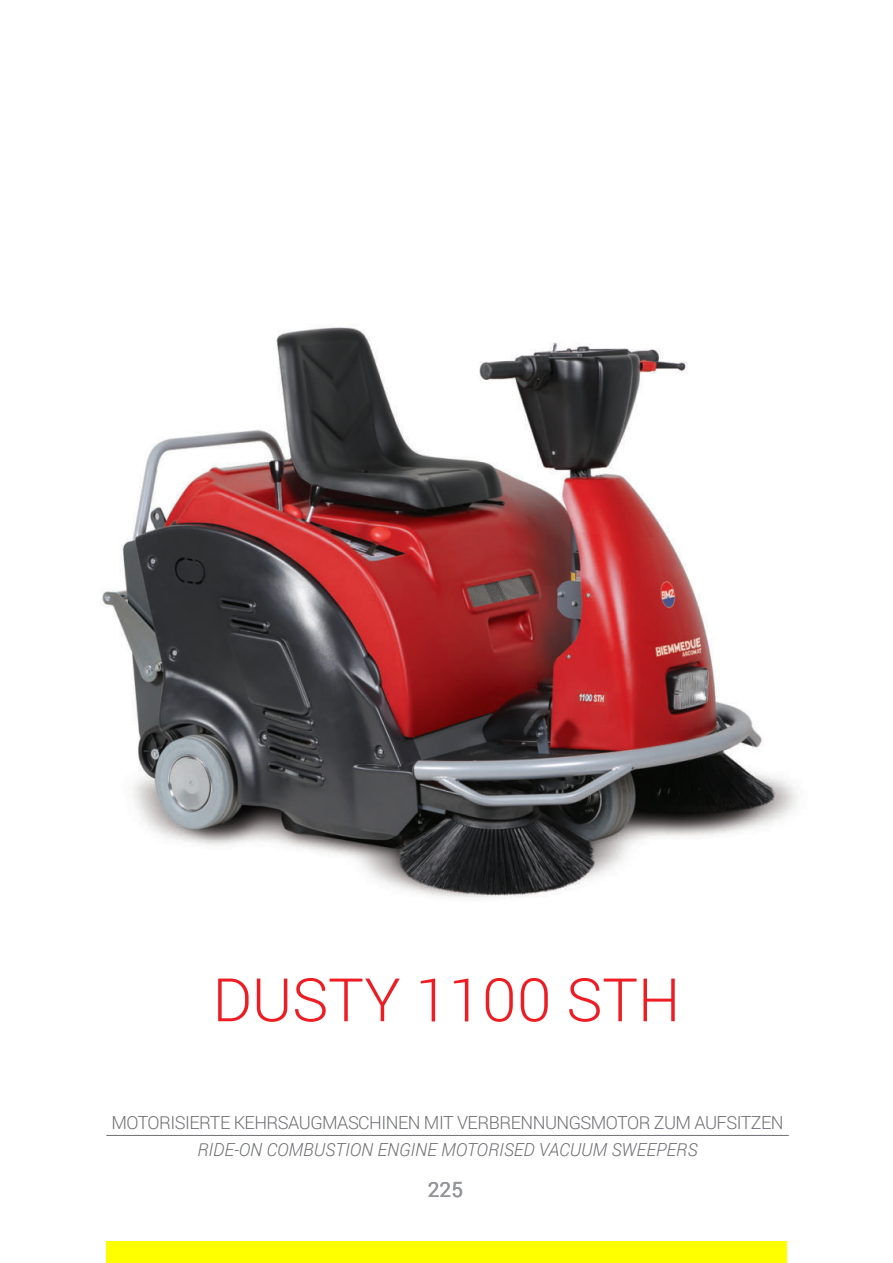
<style>
.page{position:relative;width:893px;height:1263px;background:#fff}
.page>*{position:absolute;margin:0;border:0;box-sizing:border-box;transform-origin:0 0}
.t1{font:300 60px "Roboto";color:#ee1d23}
.t2{font:21px "Roboto";color:#939598}
.t3{font:300 18px "Roboto";letter-spacing:-.03em;color:#6d6e71}
.t4{font:italic 300 18px "Roboto";color:#6d6e71}
</style>
<div class="page">
<div style="left:106px;top:1242px;width:681px;height:21px;background:#ff0"></div>
<hr style="left:106px;top:1135px;width:683px;height:1px;background:#6d6e71">
<img style="left:101px;top:327px;width:697px;height:571px">
<h1 class="t1" style="left:213px;top:972px;width:469px">DUSTY 1100 STH</h1>
<p class="t3" style="left:111px;top:1114px;width:674px">MOTORISIERTE KEHRSAUGMASCHINEN MIT VERBRENNUNGSMOTOR ZUM AUFSITZEN</p>
<p class="t4" style="left:198px;top:1141px;width:501px">RIDE-ON COMBUSTION ENGINE MOTORISED VACUUM SWEEPERS</p>
<p class="t2" style="left:428px;top:1174px;width:37px">225</p>
</div>
